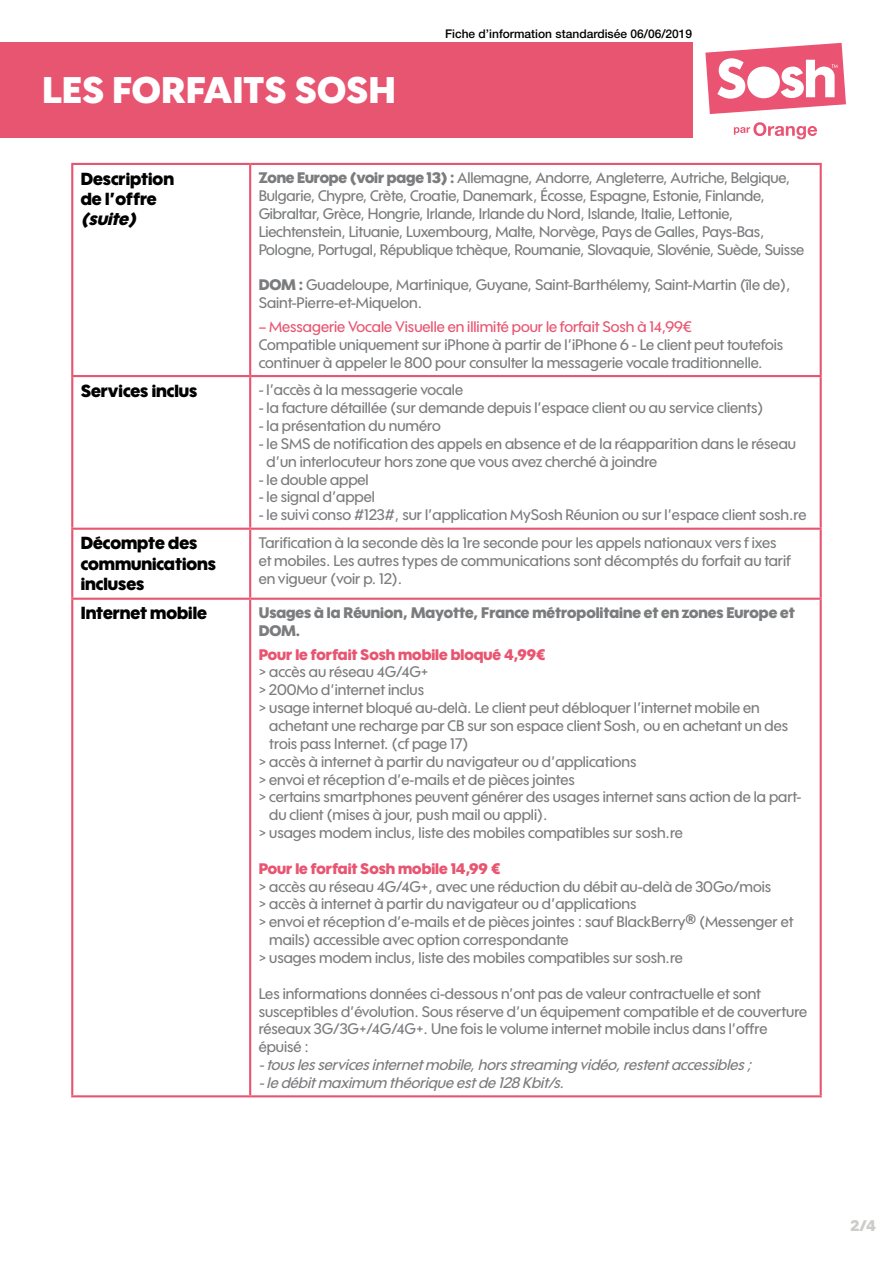
<style>
.page{position:relative;width:893px;height:1263px;background:#fff}
.page>*{position:absolute;margin:0;border:0;box-sizing:border-box;transform-origin:0 0}
.t1{font:900 36px "Sosh";letter-spacing:.015em;color:#fff}
.t2{font:900 16.95px/20.4px "Sosh";color:#000}
.t3{font:italic 900 16.95px "Sosh";color:#000}
.t4{font:900 15px "Sosh";color:#ccccc9}
.t5{font:500 14.85px/17.9px "Sosh";color:#7b7c7e}
.t6{font:italic 500 14.85px/17.9px "Sosh";color:#7b7c7e}
.t7{font:900 14.85px/17.9px "Sosh";color:#7b7c7e}
.t8{font:900 14.85px "Sosh";color:#e85571}
.t9{font:500 14.85px "Sosh";color:#e85571}
.t10{font:500 12px "Helvetica Neue LT Std";color:#000}
.s1{font-weight:900}
</style>
<div class="page">
<div style="left:0;top:43px;width:692px;height:95px;background:#e85571"></div>
<svg style="left:705px;top:43px;width:141px;height:71px"></svg>
<svg style="left:734px;top:122px;width:83px;height:17px"></svg>
<hr style="left:71px;top:163px;width:179px;height:2px;background:#e85571">
<hr style="left:71px;top:165px;width:2px;height:210px;background:#e85571">
<hr style="left:250px;top:163px;width:572px;height:2px;background:#e85571">
<hr style="left:249px;top:165px;width:2px;height:210px;background:#e85571">
<hr style="left:820px;top:165px;width:2px;height:210px;background:#e85571">
<hr style="left:71px;top:375px;width:179px;height:2px;background:#e85571">
<hr style="left:71px;top:377px;width:2px;height:151px;background:#e85571">
<hr style="left:250px;top:375px;width:572px;height:2px;background:#e85571">
<hr style="left:249px;top:377px;width:2px;height:151px;background:#e85571">
<hr style="left:820px;top:377px;width:2px;height:151px;background:#e85571">
<hr style="left:71px;top:528px;width:179px;height:2px;background:#e85571">
<hr style="left:71px;top:530px;width:2px;height:68px;background:#e85571">
<hr style="left:250px;top:528px;width:572px;height:2px;background:#e85571">
<hr style="left:249px;top:530px;width:2px;height:68px;background:#e85571">
<hr style="left:820px;top:530px;width:2px;height:68px;background:#e85571">
<hr style="left:71px;top:598px;width:179px;height:2px;background:#e85571">
<hr style="left:71px;top:600px;width:2px;height:495px;background:#e85571">
<hr style="left:250px;top:598px;width:572px;height:2px;background:#e85571">
<hr style="left:249px;top:600px;width:2px;height:495px;background:#e85571">
<hr style="left:820px;top:600px;width:2px;height:495px;background:#e85571">
<hr style="left:71px;top:1095px;width:179px;height:2px;background:#e85571">
<hr style="left:250px;top:1095px;width:572px;height:2px;background:#e85571">
<h1 class="t1" style="left:43px;top:68px;width:355px">LES FORFAITS SOSH</h1>
<p class="t10" style="left:445px;top:27px;width:249px">Fiche d’information standardisée 06/06/2019</p>
<p class="t2" style="left:81px;top:168px;width:95px">Description de l’offre</p>
<p class="t3" style="left:81px;top:209px;width:61px">(suite)</p>
<p class="t5" style="left:259px;top:169px;width:547px"><span class="s1">Zone Europe (voir page 13) :</span> Allemagne, Andorre, Angleterre, Autriche, Belgique, Bulgarie, Chypre, Crète, Croatie, Danemark, Écosse, Espagne, Estonie, Finlande, Gibraltar, Grèce, Hongrie, Irlande, Irlande du Nord, Islande, Italie, Lettonie, Liechtenstein, Lituanie, Luxembourg, Malte, Norvège, Pays de Galles, Pays-Bas, Pologne, Portugal, République tchèque, Roumanie, Slovaquie, Slovénie, Suède, Suisse</p>
<p class="t5" style="left:259px;top:276px;width:534px"><span class="s1">DOM :</span> Guadeloupe, Martinique, Guyane, Saint-Barthélemy, Saint-Martin (île de),<br>Saint-Pierre-et-Miquelon.</p>
<p class="t9" style="left:259px;top:317px;width:434px">– Messagerie Vocale Visuelle en illimité pour le forfait Sosh à 14,99€</p>
<p class="t5" style="left:259px;top:335px;width:526px">Compatible uniquement sur iPhone à partir de l’iPhone 6 - Le client peut toutefois continuer à appeler le 800 pour consulter la messagerie vocale traditionnelle.</p>
<p class="t2" style="left:81px;top:380px;width:118px">Services inclus</p>
<p class="t5" style="left:259px;top:381px;width:206px">- l’accès à la messagerie vocale</p>
<p class="t5" style="left:259px;top:399px;width:506px">- la facture détaillée (sur demande depuis l’espace client ou au service clients)</p>
<p class="t5" style="left:259px;top:416px;width:184px">- la présentation du numéro</p>
<p class="t5" style="left:267px;top:434px;width:531px;text-indent:-8px">- le SMS de notification des appels en absence et de la réapparition dans le réseau d’un interlocuteur hors zone que vous avez cherché à joindre</p>
<p class="t5" style="left:259px;top:470px;width:111px">- le double appel</p>
<p class="t5" style="left:259px;top:488px;width:118px">- le signal d’appel</p>
<p class="t5" style="left:259px;top:506px;width:549px">- le suivi conso #123#, sur l’application MySosh Réunion ou sur l’espace client sosh.re</p>
<p class="t2" style="left:81px;top:533px;width:137px">Décompte des communications incluses</p>
<p class="t5" style="left:259px;top:533px;width:534px">Tarification à la seconde dès la 1re seconde pour les appels nationaux vers f ixes et mobiles. Les autres types de communications sont décomptés du forfait au tarif en vigueur (voir p. 12).</p>
<p class="t2" style="left:81px;top:603px;width:128px">Internet mobile</p>
<p class="t7" style="left:259px;top:603px;width:538px">Usages à la Réunion, Mayotte, France métropolitaine et en zones Europe et<br>DOM.</p>
<p class="t8" style="left:259px;top:645px;width:288px">Pour le forfait Sosh mobile bloqué 4,99€</p>
<p class="t5" style="left:259px;top:663px;width:171px">&gt; accès au réseau 4G/4G+</p>
<p class="t5" style="left:259px;top:681px;width:167px">&gt; 200Mo d’internet inclus</p>
<p class="t5" style="left:259px;top:699px;width:503px">&gt; usage internet bloqué au-delà. Le client peut débloquer l’internet mobile en</p>
<p class="t5" style="left:269px;top:716px;width:520px">achetant une recharge par CB sur son espace client Sosh, ou en achetant un des</p>
<p class="t5" style="left:269px;top:734px;width:201px">trois pass Internet. (cf page 17)</p>
<p class="t5" style="left:259px;top:752px;width:379px">&gt; accès à internet à partir du navigateur ou d’applications</p>
<p class="t5" style="left:259px;top:770px;width:318px">&gt; envoi et réception d’e-mails et de pièces jointes</p>
<p class="t5" style="left:259px;top:788px;width:544px">&gt; certains smartphones peuvent générer des usages internet sans action de la part-</p>
<p class="t5" style="left:269px;top:806px;width:280px">du client (mises à jour, push mail ou appli).</p>
<p class="t5" style="left:259px;top:823px;width:426px">&gt; usages modem inclus, liste des mobiles compatibles sur sosh.re</p>
<p class="t8" style="left:259px;top:859px;width:243px">Pour le forfait Sosh mobile 14,99 €</p>
<p class="t5" style="left:259px;top:877px;width:514px">&gt; accès au réseau 4G/4G+, avec une réduction du débit au-delà de 30Go/mois</p>
<p class="t5" style="left:259px;top:895px;width:379px">&gt; accès à internet à partir du navigateur ou d’applications</p>
<p class="t5" style="left:259px;top:913px;width:536px">&gt; envoi et réception d’e-mails et de pièces jointes : sauf BlackBerry® (Messenger et</p>
<p class="t5" style="left:269px;top:931px;width:301px">mails) accessible avec option correspondante</p>
<p class="t5" style="left:259px;top:948px;width:426px">&gt; usages modem inclus, liste des mobiles compatibles sur sosh.re</p>
<p class="t5" style="left:259px;top:984px;width:550px">Les informations données ci-dessous n’ont pas de valeur contractuelle et sont susceptibles d’évolution. Sous réserve d’un équipement compatible et de couverture réseaux 3G/3G+/4G/4G+. Une fois le volume internet mobile inclus dans l’offre épuisé :</p>
<p class="t6" style="left:259px;top:1055px;width:498px">-touslesservicesinternetmobile,horsstreaming vidéo,restentaccessibles; -le débitmaximum théorique estde 128 Kbit/s.</p>
<p class="t4" style="left:850px;top:1216px;width:27px">2/4</p>
</div>
